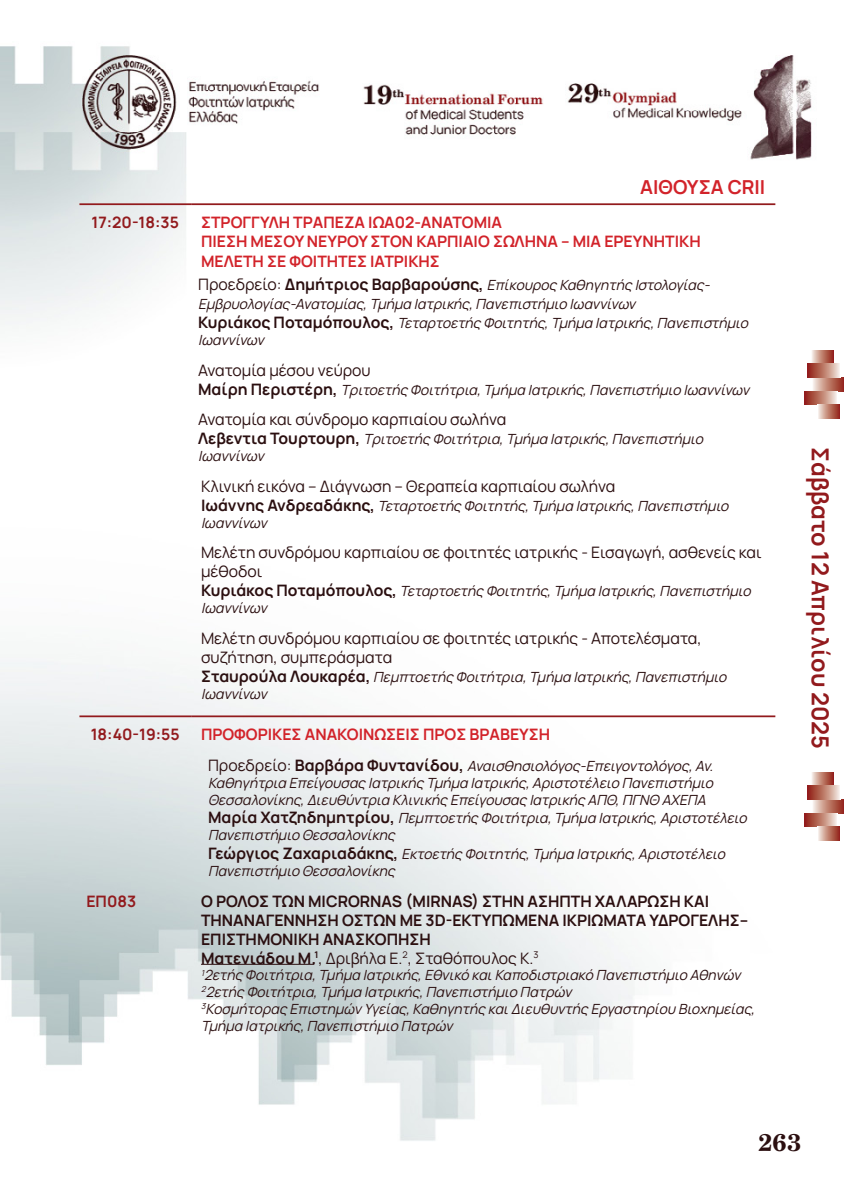
<style>
.page{position:relative;width:844px;height:1191px;background:#fff}
.page>*{position:absolute;margin:0;border:0;box-sizing:border-box;transform-origin:0 0}
.t1{font:700 24.5px "PF Century";color:#2b0f10}
.t2{font:700 23.45px "Manrope";color:#921a1d}
.t3{font:700 19.25px "Manrope";color:#d2232a}
.t4{font:15.75px/18.9px "Manrope";color:#2b0f10}
.t5{font:700 15.75px/18.9px "Manrope";color:#2b0f10}
.t6{font:700 15.75px/19.2px "Manrope";color:#d2232a}
.t7{font:700 15.75px "Manrope";color:#921a1d}
.t8{font:italic 14px/16.8px "Manrope";color:#2b0f10}
.s1{font-style:normal;font-size:15.75px}
.s2{font-weight:700;font-style:normal;font-size:15.75px}
.s3{font-weight:400}
</style>
<div class="page">
<img style="left:0;top:46px;width:843px;height:1095px">
<svg style="left:811px;top:377px;width:32px;height:14px"></svg>
<svg style="left:811px;top:799px;width:32px;height:14px"></svg>
<svg style="left:804px;top:391px;width:32px;height:13px"></svg>
<svg style="left:804px;top:813px;width:32px;height:13px"></svg>
<svg style="left:817px;top:405px;width:22px;height:13px"></svg>
<svg style="left:817px;top:826px;width:22px;height:14px"></svg>
<svg style="left:810px;top:350px;width:22px;height:14px"></svg>
<svg style="left:810px;top:772px;width:22px;height:14px"></svg>
<svg style="left:807px;top:364px;width:32px;height:13px"></svg>
<svg style="left:807px;top:786px;width:32px;height:13px"></svg>
<hr style="left:79px;top:203px;width:112px;height:2px;background:#921a1d">
<hr style="left:191px;top:203px;width:584px;height:2px;background:#921a1d">
<hr style="left:79px;top:715px;width:112px;height:2px;background:#921a1d">
<hr style="left:191px;top:715px;width:584px;height:2px;background:#921a1d">
<hr style="left:201px;top:964px;width:113px;height:1px;background:#2b0f10">
<h3 class="t3" style="left:640px;top:171px;width:127px">ΑΙΘΟΥΣΑ CRII</h3>
<p class="t7" style="left:91px;top:209px;width:89px">17:20-18:35</p>
<p class="t6" style="left:201px;top:211px;width:501px">ΣΤΡΟΓΓΥΛΗ ΤΡΑΠΕΖΑ ΙΩΑ02-ΑΝΑΤΟΜΙΑ<br>ΠΙΕΣΗ ΜΕΣΟΥ ΝΕΥΡΟΥ ΣΤΟΝ ΚΑΡΠΙΑΙΟ ΣΩΛΗΝΑ – ΜΙΑ ΕΡΕΥΝΗΤΙΚΗ<br>ΜΕΛΕΤΗ ΣΕ ΦΟΙΤΗΤΕΣ ΙΑΤΡΙΚΗΣ</p>
<p class="t8" style="left:198px;top:275px;width:555px;line-height:18.9px"><span class="s1">Προεδρείο:</span> <span class="s2">Δημήτριος Βαρβαρούσης,</span> Επίκουρος Καθηγητής Ιστολογίας-<br>Εμβρυολογίας-Ανατομίας,Τμήμα Ιατρικής,Πανεπιστήμιο Ιωαννίνων<br><span class="s2">Κ υ ρ ι ά κο ς Π ο τ α μ ό π ο υ λ ο ς ,</span> Τεταρτοετής Φοιτητής,Τμήμα Ιατρικής,Πανεπιστήμιο</p>
<p class="t8" style="left:198px;top:331px;width:71px">Ιωαννίνων</p>
<p class="t4" style="left:198px;top:360px;width:174px">Ανατομία μέσου νεύρου</p>
<p class="t8" style="left:198px;top:380px;width:556px"><span class="s2">Μ α ί ρ η Π ε ρ ι σ τ έ ρ η ,</span> Τριτοετής Φοιτήτρια,Τμήμα Ιατρικής,Πανεπιστήμιο Ιωαννίνων</p>
<p class="t4" style="left:198px;top:409px;width:310px">Ανατομία και σύνδρομο καρπιαίου σωλήνα</p>
<p class="t8" style="left:198px;top:430px;width:510px"><span class="s2">Λ ε β ε ν τ ι α Το υ ρ τ ο υ ρ η ,</span> Τριτοετής Φοιτήτρια,Τμήμα Ιατρικής,Πανεπιστήμιο<br>Ιωαννίνων</p>
<p class="t4" style="left:201px;top:476px;width:416px">Κλινική εικόνα – Διάγνωση – Θεραπεία καρπιαίου σωλήνα</p>
<p class="t8" style="left:201px;top:496px;width:533px"><span class="s2">Ι ω ά ν ν η ς Αν δ ρ ε α δ ά κ η ς ,</span> Τεταρτοετής Φοιτητής,Τμήμα Ιατρικής,Πανεπιστήμιο<br>Ιωαννίνων</p>
<p class="t4" style="left:201px;top:542px;width:562px">Μελέτη συνδρόμου καρπιαίου σε φοιτητές ιατρικής - Εισαγωγή, ασθενείς και μέθοδοι</p>
<p class="t8" style="left:201px;top:582px;width:555px"><span class="s2">Κ υ ρ ι ά κο ς Π ο τ α μ ό π ο υ λ ο ς ,</span> Τεταρτοετής Φοιτητής,Τμήμα Ιατρικής,Πανεπιστήμιο<br>Ιωαννίνων</p>
<p class="t4" style="left:201px;top:628px;width:502px">Μελέτη συνδρόμου καρπιαίου σε φοιτητές ιατρικής - Αποτελέσματα, συζήτηση, συμπεράσματα</p>
<p class="t8" style="left:201px;top:667px;width:530px"><span class="s2">Σ τ α υ ρ ο ύ λ α Λ ο υ κ α ρ έ α ,</span> Πεμπτοετής Φοιτήτρια,Τμήμα Ιατρικής,Πανεπιστήμιο<br>Ιωαννίνων</p>
<p class="t7" style="left:91px;top:721px;width:91px">18:40-19:55</p>
<p class="t6" style="left:201px;top:723px;width:350px">ΠΡΟΦΟΡΙΚΕΣ ΑΝΑΚΟΙΝΩΣΕΙΣ ΠΡΟΣ ΒΡΑΒΕΥΣΗ</p>
<p class="t8" style="left:208px;top:756px;width:510px;text-align:justify"><span class="s1">Π ρ ο ε δ ρ ε ί ο :</span> <span class="s2">Β α ρ β ά ρ α Φ υ ν τ α ν ί δ ο υ ,</span> Αναισθησιολόγος-Επειγοντολόγος,Αν.<br>Καθηγήτρια Επείγουσας Ιατρικής Τμήμα Ιατρικής,Αριστοτέλειο Πανεπιστήμιο Θεσσαλονίκης,Διευθύντρια Κλινικής Επείγουσας Ιατρικής ΑΠΘ,ΠΓΝΘ ΑΧΕΠΑ</p>
<p class="t8" style="left:208px;top:809px;width:544px"><span class="s2">Μ α ρ ί α Χ α τ ζ η δ η μ η τ ρ ί ο υ ,</span> Πεμπτοετής Φοιτήτρια,Τμήμα Ιατρικής,Αριστοτέλειο<br>Πανεπιστήμιο Θεσσαλονίκης</p>
<p class="t8" style="left:208px;top:845px;width:522px"><span class="s2">Γε ώ ρ γ ι ο ς Ζ α χ α ρ ι α δ ά κ η ς ,</span> Εκτοετής Φοιτητής,Τμήμα Ιατρικής,Αριστοτέλειο<br>Πανεπιστήμιο Θεσσαλονίκης</p>
<p class="t7" style="left:86px;top:887px;width:51px">ΕΠ083</p>
<p class="t5" style="left:201px;top:890px;width:548px">Ο ΡΟΛΟΣ ΤΩΝ MICRORNAS (MIRNAS) ΣΤΗΝ ΑΣΗΠΤΗ ΧΑΛΑΡΩΣΗ ΚΑΙ ΤΗΝΑΝΑΓΕΝΝΗΣΗ ΟΣΤΩΝ ΜΕ 3D-ΕΚΤΥΠΩΜΕΝΑ ΙΚΡΙΩΜΑΤΑ ΥΔΡΟΓΕΛΗΣ– ΕΠΙΣΤΗΜΟΝΙΚΗ ΑΝΑΣΚΟΠΗΣΗ<br>Ματενιάδου Μ.<sup>1</sup><span class="s3">, Δριβήλα Ε.</span><sup>2</sup><span class="s3">, Σταθόπουλος Κ.</span><sup>3</sup></p>
<p class="t8" style="left:201px;top:966px;width:559px"><sup>1</sup>2ετής Φοιτήτρια,Τμήμα Ιατρικής,Εθνικό καιΚαποδιστριακό Πανεπιστήμιο Αθηνών <sup>2</sup>2ετής Φοιτήτρια,Τμήμα Ιατρικής,Πανεπιστήμιο Πατρών<br><sup>3</sup>Κοσμήτορας ΕπιστημώνΥγείας,Καθηγητής καιΔιευθυντής Εργαστηρίου Βιοχημείας, Τμήμα Ιατρικής,Πανεπιστήμιο Πατρών</p>
<h2 class="t2" style="left:839px;top:447px;width:303px;rotate:90deg">Σάββατο 12 Απριλίου 2025</h2>
<h1 class="t1" style="left:757px;top:1126px;width:44px">263</h1>
</div>
